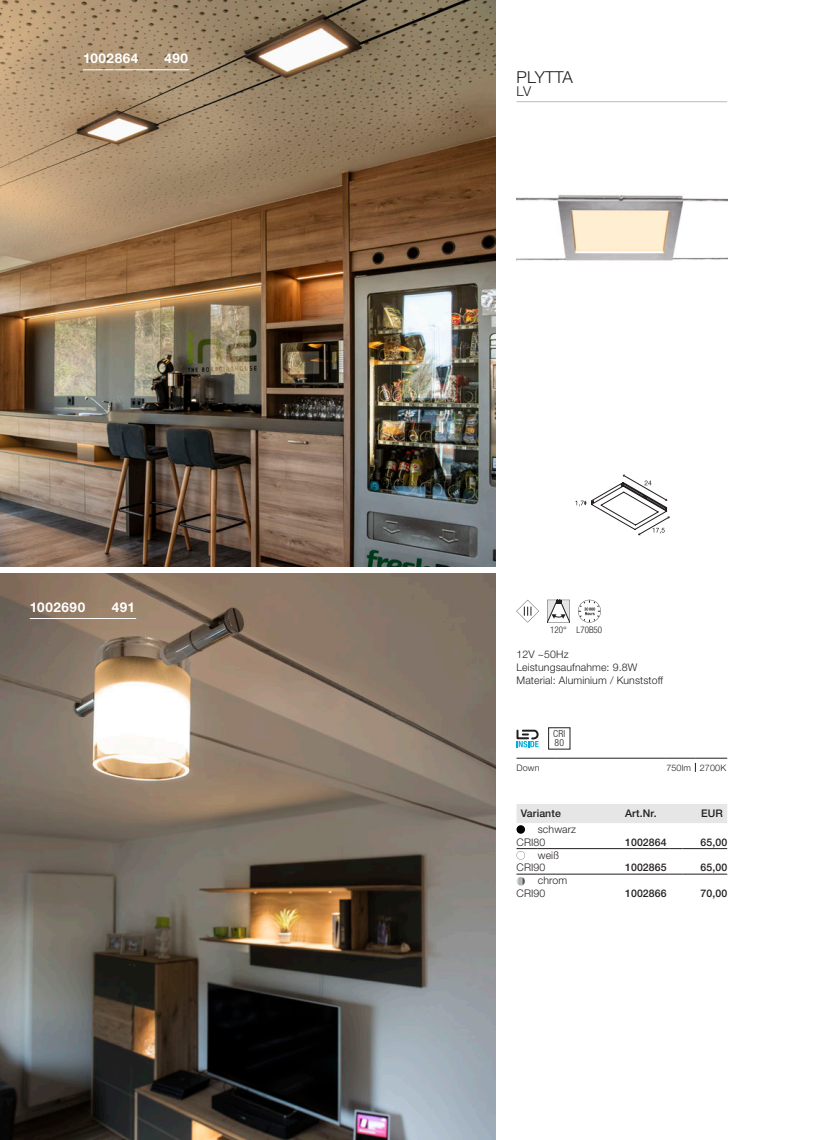
<style>
.page{position:relative;width:813px;height:1140px;background:#fff}
.page>*{position:absolute;margin:0;border:0;box-sizing:border-box;transform-origin:0 0}
.t1{font:300 16.5px "Helvetica Neue LTW1 G";letter-spacing:.01em;color:#231f20}
.t2{font:700 13.5px "Helvetica Neue LTW1 G";letter-spacing:.04em;color:#fff}
.t3{font:300 13.5px "Helvetica Neue LTW1 G";color:#231f20}
.t4{font:300 10.5px/12.6px "Helvetica Neue LTW1 G";letter-spacing:.01em;color:#231f20}
.t5{font:500 10.5px "Helvetica Neue LTW1 G";letter-spacing:.01em;color:#231f20}
.t6{font:300 condensed 9.75px/9px "Helvetica Neue LTW1 G";color:#231f20}
.t7{font:300 9px "Helvetica Neue LTW1 G";letter-spacing:.01em;color:#231f20}
.t8{font:300 condensed 9px "Helvetica Neue LTW1 G";color:#231f20}
</style>
<div class="page">
<hr style="left:516px;top:101px;width:210px;height:1px;background:#bcbdc0">
<img style="left:516px;top:195px;width:210px;height:66px">
<svg style="left:575px;top:474px;width:94px;height:61px"></svg>
<svg style="left:516px;top:600px;width:23px;height:22px"></svg>
<svg style="left:547px;top:600px;width:22px;height:22px"></svg>
<svg style="left:578px;top:600px;width:22px;height:22px"></svg>
<svg style="left:516px;top:729px;width:22px;height:18px"></svg>
<img style="left:0;top:0;width:495px;height:567px">
<img style="left:0;top:573px;width:495px;height:567px">
<hr style="left:30px;top:618px;width:106px;height:1px;background:#fff">
<hr style="left:83px;top:69px;width:106px;height:1px;background:#fff">
<hr style="left:516px;top:758px;width:40px;height:1px;background:#231f20">
<hr style="left:556px;top:758px;width:109px;height:1px;background:#231f20">
<hr style="left:664px;top:758px;width:31px;height:1px;background:#231f20">
<hr style="left:695px;top:758px;width:31px;height:1px;background:#231f20">
<div style="left:516px;top:825px;width:8px;height:8px;background:#000001;border-radius:50%"></div>
<div style="left:548px;top:727px;width:22px;height:22px;border:1px solid #231f20"></div>
<div style="left:516px;top:804px;width:210px;height:19px;background:#e6e6e6"></div>
<svg style="left:516px;top:848px;width:21px;height:11px"></svg>
<hr style="left:537px;top:848px;width:87px;height:1px;background:#231f20">
<svg style="left:516px;top:874px;width:21px;height:11px"></svg>
<hr style="left:537px;top:874px;width:87px;height:1px;background:#231f20">
<hr style="left:624px;top:848px;width:45px;height:1px;background:#231f20">
<hr style="left:624px;top:874px;width:45px;height:1px;background:#231f20">
<svg style="left:669px;top:848px;width:13px;height:1px"></svg>
<svg style="left:669px;top:874px;width:13px;height:1px"></svg>
<hr style="left:682px;top:848px;width:44px;height:1px;background:#231f20">
<hr style="left:682px;top:874px;width:44px;height:1px;background:#231f20">
<p class="t2" style="left:83px;top:50px;width:57px">1002864</p>
<p class="t2" style="left:164px;top:50px;width:25px">490</p>
<p class="t2" style="left:30px;top:599px;width:57px">1002690</p>
<p class="t2" style="left:112px;top:599px;width:25px">491</p>
<h1 class="t1" style="left:516px;top:67px;width:58px">PLYTTA</h1>
<p class="t3" style="left:516px;top:83px;width:16px">LV</p>
<p class="t8" style="left:550px;top:625px;width:53px">120° L70B50</p>
<p class="t4" style="left:516px;top:648px;width:148px">12V ~50Hz<br>Leistungsaufnahme: 9.8W<br>Material: Aluminium / Kunststoff</p>
<p class="t6" style="left:553px;top:729px;width:13px">CRI<br>80</p>
<p class="t7" style="left:516px;top:762px;width:24px">Down</p>
<p class="t7" style="left:666px;top:762px;width:61px">750lm 2700K</p>
<p class="t5" style="left:520px;top:807px;width:42px">Variante</p>
<p class="t5" style="left:624px;top:807px;width:33px">Art.Nr.</p>
<p class="t5" style="left:700px;top:807px;width:23px">EUR</p>
<p class="t4" style="left:516px;top:823px;width:61px;text-indent:21px">schwarz<br>CRI80</p>
<p class="t5" style="left:624px;top:836px;width:43px">1002864</p>
<p class="t5" style="left:700px;top:836px;width:28px">65,00</p>
<p class="t4" style="left:516px;top:848px;width:44px;text-indent:21px">weiß<br>CRI90</p>
<p class="t4" style="left:516px;top:874px;width:52px;text-indent:21px">chrom<br>CRI90</p>
<p class="t5" style="left:624px;top:861px;width:43px">1002865</p>
<p class="t5" style="left:700px;top:861px;width:28px">65,00</p>
<p class="t5" style="left:624px;top:887px;width:43px">1002866</p>
<p class="t5" style="left:700px;top:887px;width:28px">70,00</p>
</div>
